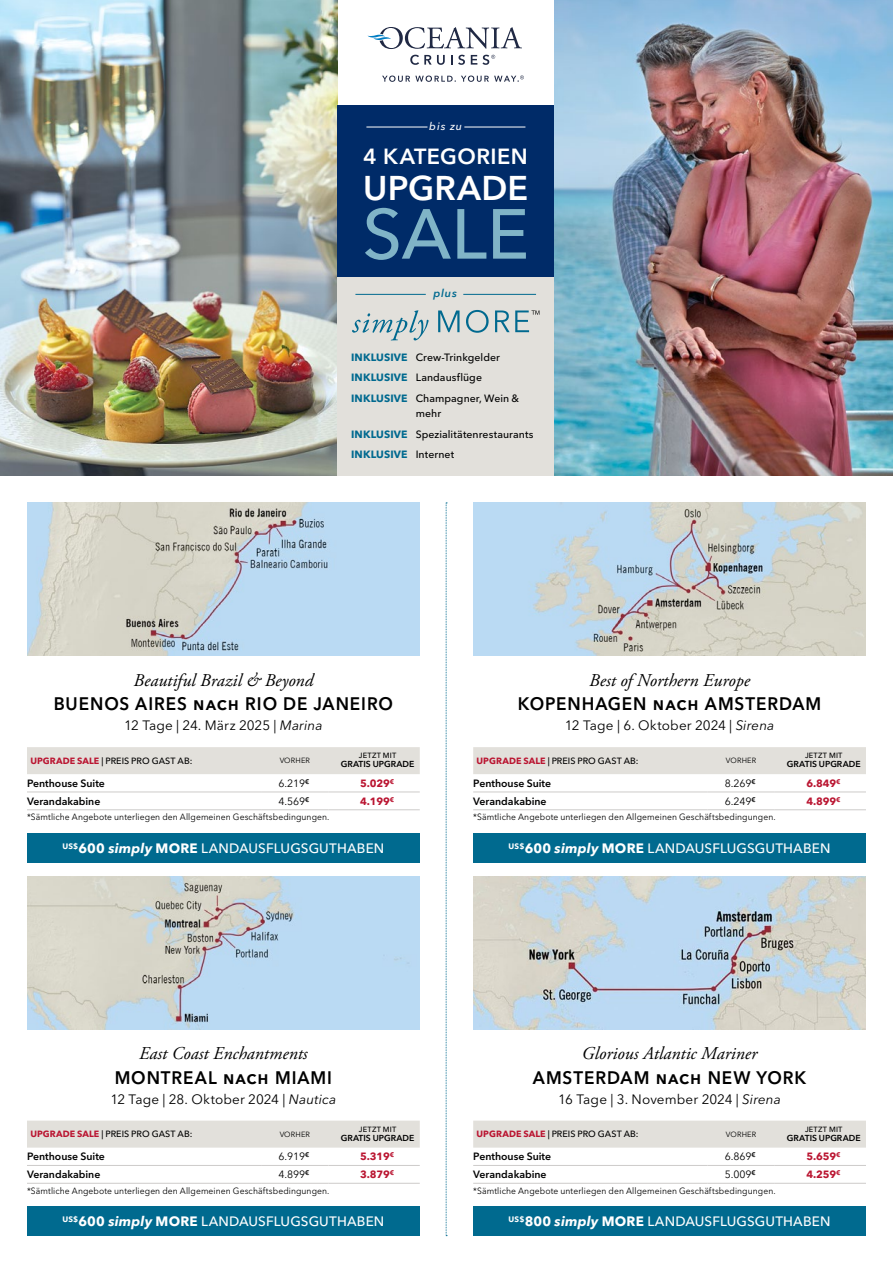
<style>
.page{position:relative;width:893px;height:1263px;background:#fff}
.page>*{position:absolute;margin:0;border:0;box-sizing:border-box;transform-origin:0 0}
.t1{font:500 70.05px "Avenir Next LT Pro";color:#80b4c7}
.t2{font:600 34.05px "Avenir Next LT Pro";color:#fff}
.t3{font:600 21.75px "Avenir Next LT Pro";letter-spacing:.02em;color:#fff}
.t4{font:600 18px "Avenir Next LT Pro";letter-spacing:.055em;color:#000;scale:.95 1}
.t5{font:italic 18px "Adobe Garamond Pro";color:#000}
.t6{font:500 13.5px "Avenir Next LT Pro";letter-spacing:.01em;color:#fff}
.t7{font:13.5px "Avenir Next LT Pro";letter-spacing:.01em;color:#000}
.t8{font:italic 600 10.95px "Avenir Next LT Pro";color:#00698f}
.t9{font:italic 500 10.8px "Avenir Next LT Pro";color:#fff}
.t10{font:500 10.5px/20.5px "Avenir Next LT Pro";letter-spacing:.005em;color:#000}
.t11{font:600 10.5px "Avenir Next LT Pro";letter-spacing:-.005em;color:#000}
.t12{font:10.5px "Avenir Next LT Pro";letter-spacing:-.01em;color:#000}
.t13{font:700 10.5px "Avenir Next LT Pro";letter-spacing:-.01em;color:#ba1531}
.t14{font:9px "Avenir Next LT Pro";letter-spacing:.01em;color:#000;scale:.95 1}
.t15{font:500 9px "Avenir Next LT Pro";color:#000}
.t16{font:600 8.7px "Avenir Next LT Pro";color:#000}
.t17{font:500 7.5px "Avenir Next LT Pro";letter-spacing:.025em;color:#000}
.t18{font:7.5px "Avenir Next LT Pro";letter-spacing:.02em;color:#000}
.s1{font-weight:700;color:#00698f}
.s2{font-style:italic}
.s3{font-weight:700;color:#ba1531}
.s4{font-weight:700}
.s5{font-weight:700;font-style:italic}
</style>
<div class="page">
<div style="left:473px;top:1120px;width:393px;height:27px;background:#e2e0db"></div>
<hr style="left:473px;top:1183px;width:234px;height:1px;background:#cdcbca">
<hr style="left:473px;top:1165px;width:234px;height:1px;background:#cdcbca">
<hr style="left:707px;top:1183px;width:68px;height:1px;background:#cdcbca">
<hr style="left:707px;top:1165px;width:68px;height:1px;background:#cdcbca">
<hr style="left:775px;top:1165px;width:91px;height:1px;background:#cdcbca">
<hr style="left:775px;top:1183px;width:91px;height:1px;background:#cdcbca">
<img style="left:473px;top:876px;width:393px;height:153px">
<div style="left:473px;top:1206px;width:393px;height:30px;background:#006a8f"></div>
<div style="left:473px;top:747px;width:393px;height:27px;background:#e2e0db"></div>
<hr style="left:473px;top:809px;width:234px;height:1px;background:#cdcbca">
<hr style="left:473px;top:792px;width:234px;height:1px;background:#cdcbca">
<hr style="left:707px;top:809px;width:68px;height:1px;background:#cdcbca">
<hr style="left:707px;top:792px;width:68px;height:1px;background:#cdcbca">
<hr style="left:775px;top:792px;width:91px;height:1px;background:#cdcbca">
<hr style="left:775px;top:809px;width:91px;height:1px;background:#cdcbca">
<img style="left:473px;top:502px;width:393px;height:154px">
<div style="left:473px;top:833px;width:393px;height:29px;background:#006a8f"></div>
<svg style="left:446px;top:502px;width:1px;height:734px"></svg>
<img style="left:0;top:0;width:337px;height:475px">
<img style="left:554px;top:0;width:339px;height:475px">
<div style="left:27px;top:747px;width:393px;height:27px;background:#e2e0db"></div>
<hr style="left:27px;top:809px;width:234px;height:1px;background:#cdcbca">
<hr style="left:27px;top:792px;width:234px;height:1px;background:#cdcbca">
<hr style="left:261px;top:809px;width:68px;height:1px;background:#cdcbca">
<hr style="left:261px;top:792px;width:68px;height:1px;background:#cdcbca">
<hr style="left:329px;top:792px;width:91px;height:1px;background:#cdcbca">
<hr style="left:329px;top:809px;width:91px;height:1px;background:#cdcbca">
<img style="left:27px;top:502px;width:393px;height:154px">
<div style="left:27px;top:833px;width:393px;height:29px;background:#006a8f"></div>
<div style="left:27px;top:1120px;width:393px;height:27px;background:#e2e0db"></div>
<hr style="left:27px;top:1183px;width:234px;height:1px;background:#cdcbca">
<hr style="left:27px;top:1165px;width:234px;height:1px;background:#cdcbca">
<hr style="left:261px;top:1183px;width:68px;height:1px;background:#cdcbca">
<hr style="left:261px;top:1165px;width:68px;height:1px;background:#cdcbca">
<hr style="left:329px;top:1165px;width:91px;height:1px;background:#cdcbca">
<hr style="left:329px;top:1183px;width:91px;height:1px;background:#cdcbca">
<img style="left:27px;top:876px;width:393px;height:153px">
<div style="left:27px;top:1206px;width:393px;height:30px;background:#006a8f"></div>
<div style="left:337px;top:234px;width:217px;height:241px;background:#e2e0db"></div>
<div style="left:337px;top:105px;width:217px;height:171px;background:#002b68"></div>
<hr style="left:366px;top:127px;width:61px;height:1px;background:#fff">
<hr style="left:464px;top:127px;width:61px;height:1px;background:#fff">
<svg style="left:352px;top:310px;width:77px;height:30px"></svg>
<svg style="left:438px;top:310px;width:22px;height:22px"></svg>
<svg style="left:466px;top:310px;width:23px;height:23px"></svg>
<svg style="left:495px;top:310px;width:44px;height:22px"></svg>
<hr style="left:463px;top:294px;width:73px;height:1px;background:#00698f">
<hr style="left:355px;top:294px;width:71px;height:1px;background:#00698f">
<svg style="left:368px;top:27px;width:154px;height:22px"></svg>
<svg style="left:410px;top:55px;width:35px;height:10px"></svg>
<svg style="left:451px;top:55px;width:14px;height:10px"></svg>
<svg style="left:382px;top:75px;width:142px;height:7px"></svg>
<svg style="left:471px;top:55px;width:24px;height:10px"></svg>
<p class="t9" style="left:429px;top:120px;width:34px">bis zu</p>
<h3 class="t3" style="left:364px;top:144px;width:166px">4 KATEGORIEN</h3>
<h2 class="t2" style="left:363px;top:167px;width:166px">UPGRADE</h2>
<h1 class="t1" style="left:362px;top:192px;width:168px">SALE</h1>
<p class="t8" style="left:433px;top:287px;width:25px">plus</p>
<p class="t10" style="left:351px;top:347px;width:169px"><span class="s1">INKLUSIVE</span> Crew-Trinkgelder<br><span class="s1">INKLUSIVE</span> Landausflüge<br><span class="s1">INKLUSIVE</span> Champagner, Wein &amp;</p>
<p class="t10" style="left:351px;top:403px;width:184px;text-indent:65px">mehr<br><span class="s1">INKLUSIVE</span> Spezialitätenrestaurants<br><span class="s1">INKLUSIVE</span> Internet</p>
<h3 class="t5" style="left:134px;top:669px;width:181px">Beautiful Brazil &amp; Beyond</h3>
<h3 class="t4" style="left:54px;top:693px;width:359px">BUENOS AIRES nach RIO DE JANEIRO</h3>
<h3 class="t7" style="left:124px;top:717px;width:200px">12 Tage | 24. März 2025 | <span class="s2">Marina</span></h3>
<h3 class="t5" style="left:589px;top:669px;width:162px">Best of Northern Europe</h3>
<h3 class="t4" style="left:518px;top:693px;width:321px">KOPENHAGEN nach AMSTERDAM</h3>
<h3 class="t7" style="left:565px;top:717px;width:211px">12 Tage | 6. Oktober 2024 | <span class="s2">Sirena</span></h3>
<p class="t15" style="left:30px;top:755px;width:164px"><span class="s3">UPGRADE SALE</span> | PREIS PRO GAST AB:</p>
<p class="t18" style="left:280px;top:756px;width:32px">VORHER</p>
<p class="t17" style="left:359px;top:751px;width:39px">JETZT MIT</p>
<p class="t16" style="left:341px;top:759px;width:75px">GRATIS UPGRADE</p>
<p class="t15" style="left:477px;top:755px;width:164px"><span class="s3">UPGRADE SALE</span> | PREIS PRO GAST AB:</p>
<p class="t18" style="left:726px;top:756px;width:32px">VORHER</p>
<p class="t17" style="left:805px;top:751px;width:39px">JETZT MIT</p>
<p class="t16" style="left:787px;top:759px;width:75px">GRATIS UPGRADE</p>
<p class="t11" style="left:27px;top:777px;width:79px">Penthouse Suite</p>
<p class="t12" style="left:279px;top:777px;width:32px">6.219<sup>€</sup></p>
<p class="t13" style="left:360px;top:777px;width:36px">5.029<sup>€</sup></p>
<p class="t11" style="left:27px;top:795px;width:75px">Verandakabine</p>
<p class="t12" style="left:279px;top:795px;width:32px">4.569<sup>€</sup></p>
<p class="t13" style="left:360px;top:795px;width:36px">4.199<sup>€</sup></p>
<p class="t14" style="left:27px;top:812px;width:320px">*Sämtliche Angebote unterliegen den Allgemeinen Geschäftsbedingungen.</p>
<h3 class="t6" style="left:62px;top:840px;width:323px"><sup>US$</sup><span class="s4">600</span> <span class="s5">simply</span> <span class="s4">MORE</span> LANDAUSFLUGSGUTHABEN</h3>
<p class="t11" style="left:473px;top:777px;width:79px">Penthouse Suite</p>
<p class="t12" style="left:725px;top:777px;width:32px">8.269<sup>€</sup></p>
<p class="t13" style="left:806px;top:777px;width:36px">6.849<sup>€</sup></p>
<p class="t11" style="left:473px;top:795px;width:75px">Verandakabine</p>
<p class="t12" style="left:725px;top:795px;width:32px">6.249<sup>€</sup></p>
<p class="t13" style="left:806px;top:795px;width:36px">4.899<sup>€</sup></p>
<p class="t14" style="left:473px;top:812px;width:320px">*Sämtliche Angebote unterliegen den Allgemeinen Geschäftsbedingungen.</p>
<h3 class="t6" style="left:509px;top:840px;width:323px"><sup>US$</sup><span class="s4">600</span> <span class="s5">simply</span> <span class="s4">MORE</span> LANDAUSFLUGSGUTHABEN</h3>
<h3 class="t5" style="left:139px;top:1042px;width:170px">East Coast Enchantments</h3>
<h3 class="t4" style="left:115px;top:1066px;width:230px">MONTREAL nach MIAMI</h3>
<h3 class="t7" style="left:110px;top:1091px;width:227px">12 Tage | 28. Oktober 2024 | <span class="s2">Nautica</span></h3>
<h3 class="t5" style="left:582px;top:1042px;width:177px">Glorious Atlantic Mariner</h3>
<h3 class="t4" style="left:533px;top:1066px;width:289px">AMSTERDAM nach NEW YORK</h3>
<h3 class="t7" style="left:558px;top:1091px;width:224px">16 Tage | 3. November 2024 | <span class="s2">Sirena</span></h3>
<p class="t15" style="left:30px;top:1128px;width:164px"><span class="s3">UPGRADE SALE</span> | PREIS PRO GAST AB:</p>
<p class="t18" style="left:280px;top:1130px;width:32px">VORHER</p>
<p class="t17" style="left:359px;top:1124px;width:39px">JETZT MIT</p>
<p class="t16" style="left:341px;top:1132px;width:75px">GRATIS UPGRADE</p>
<p class="t15" style="left:477px;top:1128px;width:164px"><span class="s3">UPGRADE SALE</span> | PREIS PRO GAST AB:</p>
<p class="t18" style="left:726px;top:1130px;width:32px">VORHER</p>
<p class="t17" style="left:805px;top:1124px;width:39px">JETZT MIT</p>
<p class="t16" style="left:787px;top:1132px;width:75px">GRATIS UPGRADE</p>
<p class="t11" style="left:27px;top:1150px;width:79px">Penthouse Suite</p>
<p class="t12" style="left:279px;top:1150px;width:32px">6.919<sup>€</sup></p>
<p class="t13" style="left:360px;top:1150px;width:36px">5.319<sup>€</sup></p>
<p class="t11" style="left:27px;top:1168px;width:75px">Verandakabine</p>
<p class="t12" style="left:279px;top:1168px;width:32px">4.899<sup>€</sup></p>
<p class="t13" style="left:360px;top:1168px;width:36px">3.879<sup>€</sup></p>
<p class="t14" style="left:27px;top:1185px;width:320px">*Sämtliche Angebote unterliegen den Allgemeinen Geschäftsbedingungen.</p>
<h3 class="t6" style="left:62px;top:1213px;width:323px"><sup>US$</sup><span class="s4">600</span> <span class="s5">simply</span> <span class="s4">MORE</span> LANDAUSFLUGSGUTHABEN</h3>
<p class="t11" style="left:473px;top:1150px;width:79px">Penthouse Suite</p>
<p class="t12" style="left:725px;top:1150px;width:32px">6.869<sup>€</sup></p>
<p class="t13" style="left:806px;top:1150px;width:36px">5.659<sup>€</sup></p>
<p class="t11" style="left:473px;top:1168px;width:75px">Verandakabine</p>
<p class="t12" style="left:725px;top:1168px;width:32px">5.009<sup>€</sup></p>
<p class="t13" style="left:806px;top:1168px;width:36px">4.259<sup>€</sup></p>
<p class="t14" style="left:473px;top:1185px;width:320px">*Sämtliche Angebote unterliegen den Allgemeinen Geschäftsbedingungen.</p>
<h3 class="t6" style="left:509px;top:1213px;width:323px"><sup>US$</sup><span class="s4">800</span> <span class="s5">simply</span> <span class="s4">MORE</span> LANDAUSFLUGSGUTHABEN</h3>
</div>
